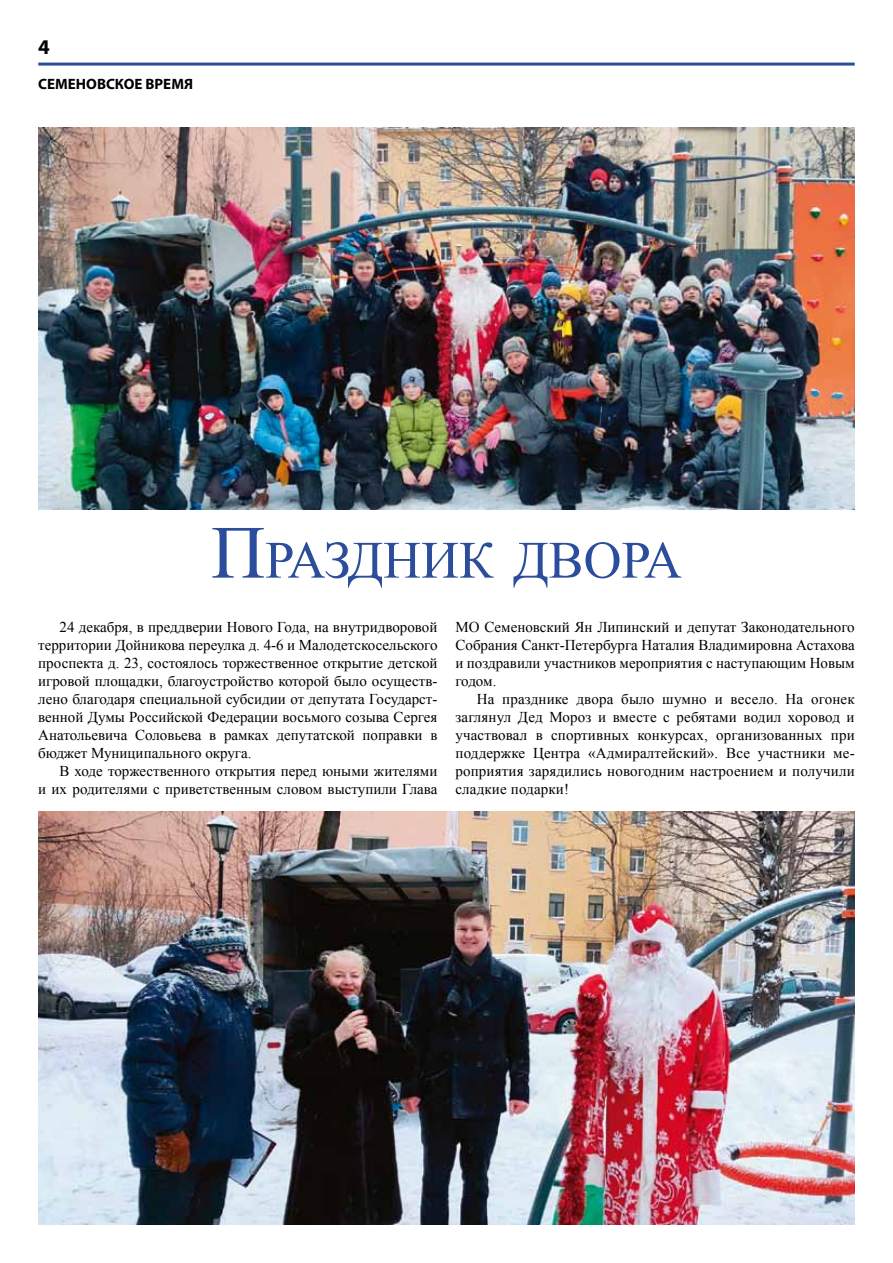
<style>
.page{position:relative;width:893px;height:1263px;background:#fff}
.page>*{position:absolute;margin:0;border:0;box-sizing:border-box;transform-origin:0 0}
.t1{font:52.5px "Times New Roman";color:#2c4d9b}
.t2{font:700 21px "Myriad Pro";color:#000}
.t3{font:15px/18px "Times New Roman";color:#000;text-align:justify}
.t4{font:700 15px "Myriad Pro";color:#000}
.s1{font-size:75px}
</style>
<div class="page">
<hr style="left:38px;top:63px;width:817px;height:3px;background:#2b4c9b">
<img style="left:38px;top:128px;width:817px;height:382px">
<img style="left:38px;top:812px;width:817px;height:413px">
<h2 class="t2" style="left:38px;top:33px;width:13px">4</h2>
<p class="t4" style="left:38px;top:74px;width:156px">СЕМЕНОВСКОЕ ВРЕМЯ</p>
<h1 class="t1" style="left:211px;top:525px;width:472px"><span class="s1">П</span>раздник двора</h1>
<p class="t3" style="left:38px;top:617px;width:401px;text-indent:21px">24 декабря, в преддверии Нового Года, на внутридворовой территории Дойникова переулка д. 4-6 и Малодетскосельского проспекта д. 23, состоялось торжественное открытие детской игровой площадки, благоустройство которой было осуществ&shy;лено благодаря специальной субсидии от депутата Государст&shy;венной Думы Российской Федерации восьмого созыва Сергея Анатольевича Соловьева в рамках депутатской поправки в бюджет Муниципального округа.</p>
<p class="t3" style="left:38px;top:761px;width:401px;text-align:right">В ходе торжественного открытия перед юными жителями<br>и их родителями с приветственным словом выступили Глава</p>
<p class="t3" style="left:455px;top:617px;width:401px">МО Семеновский Ян Липинский и депутат Законодательного Собрания Санкт-Петербурга Наталия Владимировна Астахова и поздравили участников мероприятия с наступающим Новым годом.</p>
<p class="t3" style="left:455px;top:689px;width:401px;text-indent:21px">На празднике двора было шумно и весело. На огонек заглянул Дед Мороз и вместе с ребятами водил хоровод и участвовал в спортивных конкурсах, организованных при поддержке Центра «Адмиралтейский». Все участники ме&shy;роприятия зарядились новогодним настроением и получили сладкие подарки!</p>
</div>
